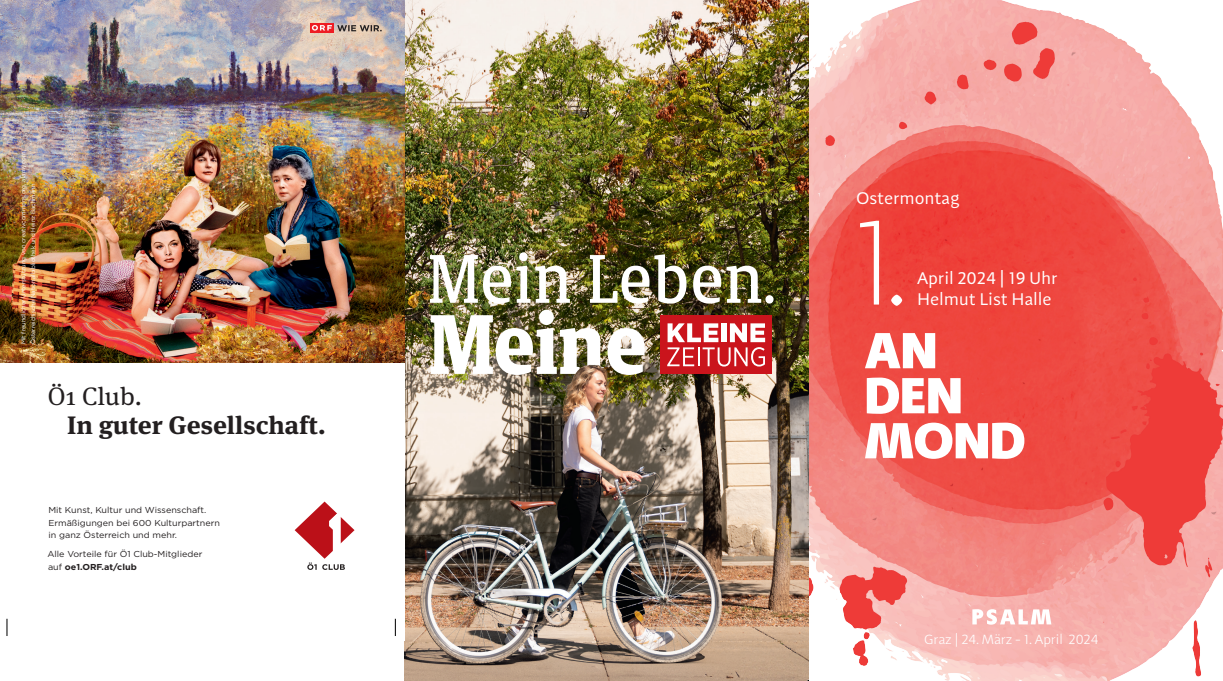
<style>
.page{position:relative;width:1223px;height:681px;background:#fff}
.page>*{position:absolute;margin:0;border:0;box-sizing:border-box;transform-origin:0 0}
.t1{font:72.75px "Kleine Titel";color:#fff;scale:.96 1}
.t2{font:800 52.5px/45px "Adagio Sans";color:#fff}
.t3{font:700 25.12px "Meta Serif Pro";color:#231f20;scale:1.05 1}
.t4{font:25.12px "Meta Serif Pro";color:#231f20;scale:1.05 1}
.t5{font:17.5px/21.2px "Adagio Sans";letter-spacing:-.01em;color:#fff}
.t6{font:300 13.75px "Adagio Sans";letter-spacing:-.01em;color:#fff}
.t7{font:8.62px/12.6px "Gotham";color:#231f20;scale:1.05 1}
.t8{font:6px/9.6px "Gotham";color:#fff;scale:.96 1}
.s1{font-weight:700}
.s2{font-family:"Adagio Sans";font-weight:100;font-size:125px}
</style>
<div class="page">
<img style="left:404px;top:0;width:818px;height:680px">
<svg style="left:972px;top:609px;width:79px;height:15px"></svg>
<svg style="left:663px;top:273px;width:109px;height:58px"></svg>
<img style="left:431px;top:268px;width:216px;height:92px">
<div style="left:660px;top:315px;width:111px;height:59px;background:#ca141c"></div>
<img style="left:667px;top:281px;width:99px;height:79px">
<img style="left:404px;top:360px;width:400px;height:320px">
<img style="left:0;top:0;width:404px;height:362px">
<div style="left:310px;top:23px;width:24px;height:10px;background:#ee1d23"></div>
<svg style="left:312px;top:25px;width:69px;height:6px"></svg>
<svg style="left:295px;top:501px;width:59px;height:68px"></svg>
<svg style="left:404px;top:0;width:2px;height:11px"></svg>
<svg style="left:6px;top:618px;width:2px;height:17px"></svg>
<svg style="left:394px;top:618px;width:2px;height:17px"></svg>
<p class="t8" style="left:18px;top:344px;width:203px;rotate:-90deg">Mit freundlicher Unterstützung von creativcommons.org, alamy.com,<br>Österreichische Nationalbibliothek und Heinz Bachmann</p>
<h3 class="t4" style="left:48px;top:378px;width:91px">Ö1 Club.</h3>
<h3 class="t3" style="left:67px;top:405px;width:248px">In guter Gesellschaft.</h3>
<p class="t7" style="left:48px;top:503px;width:165px">Mit Kunst, Kultur und Wissenschaft.<br>Ermäßigungen bei 600 Kulturpartnern in ganz Österreich und mehr.</p>
<p class="t7" style="left:47px;top:547px;width:149px">Alle Vorteile für Ö1 Club-Mitglieder auf <span class="s1">oe1.ORF.at/club</span></p>
<h3 class="t5" style="left:856px;top:187px;width:105px">Ostermontag</h3>
<h1 class="t1" style="left:427px;top:232px;width:504px">Mein Leben. <span class="s2">1.</span></h1>
<h2 class="t2" style="left:864px;top:329px;width:162px">AN<br>DEN<br>MOND</h2>
<h3 class="t5" style="left:917px;top:268px;width:142px">April 2024 | 19 Uhr<br>Helmut List Halle</h3>
<h3 class="t6" style="left:924px;top:630px;width:176px">Graz | 24. März - 1. April 2024</h3>
</div>
